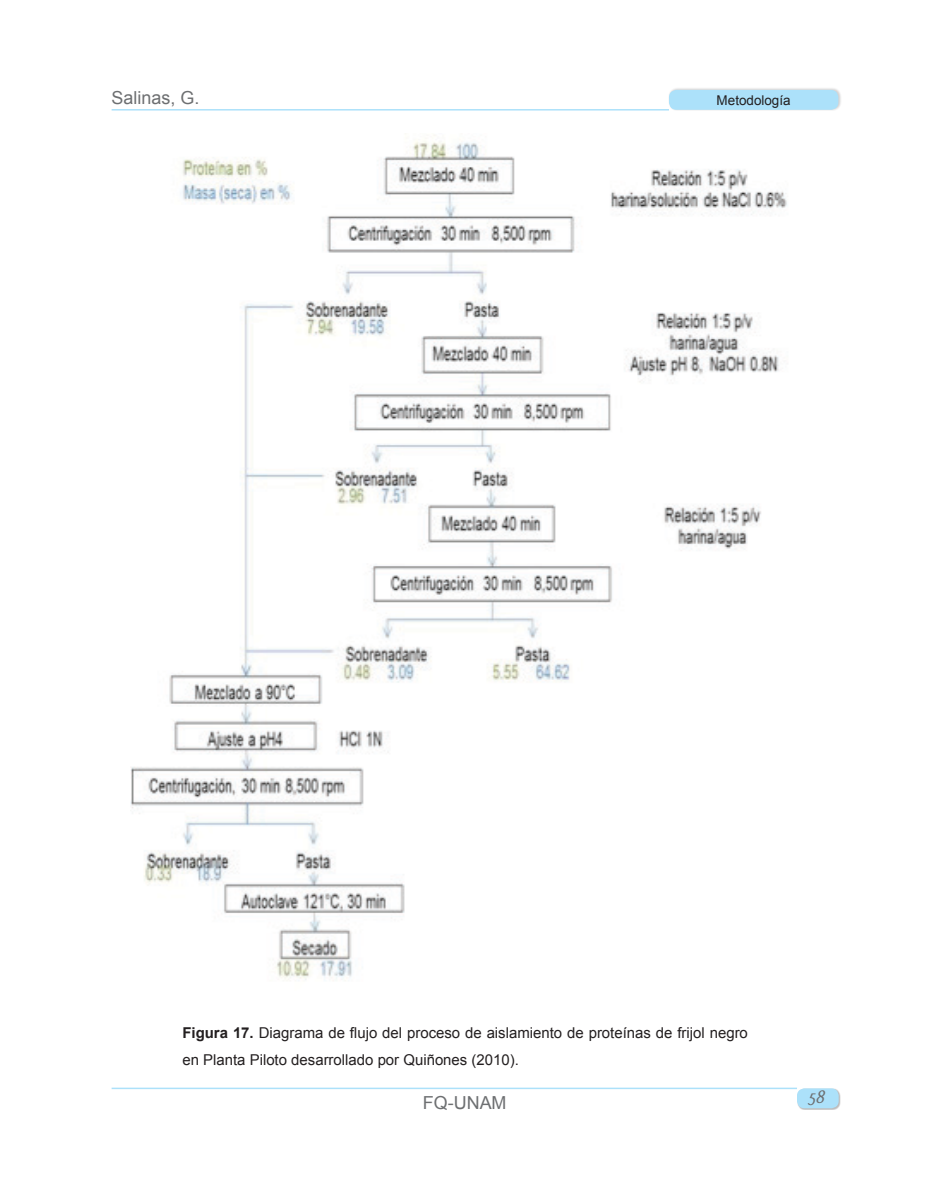
<style>
.page{position:relative;width:925px;height:1195px;background:#fff}
.page>*{position:absolute;margin:0;border:0;box-sizing:border-box;transform-origin:0 0}
.t1{font:18px "Arial";color:#6d6f71}
.t2{font:italic 18px "Pfennig";color:#6d6f71}
.t3{font:15px/26.8px "Arial";color:#231f20}
.t4{font:13.5px "Arial";color:#231f20}
.s1{font-weight:700}
</style>
<div class="page">
<div style="left:797px;top:1088px;width:43px;height:22px;background:#231f20;opacity:.3"></div>
<div style="left:797px;top:1088px;width:41px;height:20px;background:#ace1fa;border-radius:8px"></div>
<div style="left:668px;top:87px;width:173px;height:24px;background:#231f20;opacity:.2"></div>
<div style="left:669px;top:90px;width:169px;height:20px;background:#ace1fa;border-radius:8px"></div>
<hr style="left:112px;top:1087px;width:685px;height:2px;background:#ace1fa">
<hr style="left:112px;top:109px;width:557px;height:2px;background:#ace1fa">
<img style="left:131px;top:135px;width:656px;height:846px">
<p class="t1" style="left:112px;top:86px;width:89px">Salinas, G.</p>
<p class="t4" style="left:716px;top:91px;width:76px">Metodología</p>
<p class="t3" style="left:182px;top:1020px;width:567px"><span class="s1">Figura 17.</span> Diagrama de flujo del proceso de aislamiento de proteínas de frijol negro en Planta Piloto desarrollado por Quiñones (2010).</p>
<p class="t1" style="left:423px;top:1091px;width:85px">FQ-UNAM</p>
<p class="t2" style="left:807px;top:1083px;width:18px">58</p>
</div>
